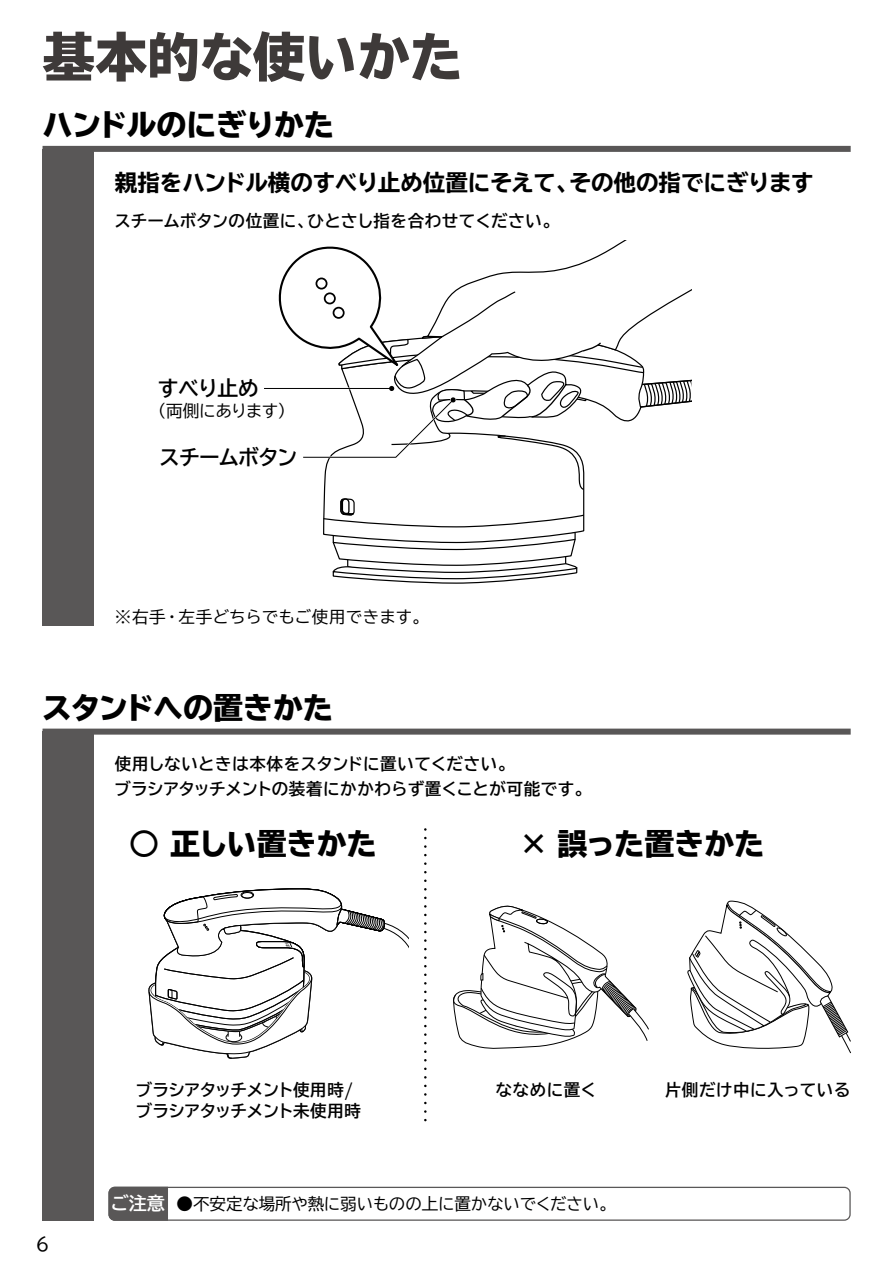
<style>
.page{position:relative;width:893px;height:1263px;background:#fff}
.page>*{position:absolute;margin:0;border:0;box-sizing:border-box;transform-origin:0 0}
.t1{font:800 52.5px "TBUD Go Std";color:#3e3a39}
.t2{font:800 30px "TBUD Go Std";color:#000}
.t3{font:800 30px "TBUD Go Std";letter-spacing:-.03em;color:#000}
.t4{font:700 expanded 22.5px "TBUD Go Std";color:#000}
.t5{font:700 20.7px "TBUD Go Std";letter-spacing:-.05em;color:#000}
.t6{font:18px "TBUD Go Std";color:#000}
.t7{font:16.65px "TBUD Go Std";letter-spacing:-.035em;color:#000}
.t8{font:700 16.5px/25.5px "TBUD Go Std";letter-spacing:.01em;color:#000}
.t9{font:16.5px "TBUD Go Std";letter-spacing:-.01em;color:#000}
.t10{font:700 16.5px/21.3px "TBUD Go Std";letter-spacing:-.03em;color:#000}
.t11{font:700 16.5px "TBUD Go Std";letter-spacing:.04em;color:#000}
.t12{font:16.5px "TBUD Go Std";letter-spacing:.025em;color:#000}
.s1{font-weight:700;font-size:18px;color:#fff}
</style>
<div class="page">
<div style="left:43px;top:146px;width:808px;height:6px;background:#595757"></div>
<div style="left:43px;top:149px;width:51px;height:476px;background:#595757"></div>
<div style="left:43px;top:729px;width:808px;height:6px;background:#595757"></div>
<div style="left:43px;top:732px;width:51px;height:489px;background:#595757"></div>
<hr style="left:264px;top:388px;width:128px;height:1px;background:#000">
<svg style="left:278px;top:240px;width:413px;height:344px"></svg>
<svg style="left:424px;top:829px;width:3px;height:293px"></svg>
<svg style="left:148px;top:888px;width:260px;height:171px"></svg>
<svg style="left:453px;top:905px;width:196px;height:144px"></svg>
<svg style="left:687px;top:900px;width:164px;height:154px"></svg>
<svg style="left:108px;top:1187px;width:743px;height:34px"></svg>
<h1 class="t1" style="left:43px;top:28px;width:422px">基本的な使いかた</h1>
<h2 class="t3" style="left:43px;top:108px;width:293px">ハンドルのにぎりかた</h2>
<h3 class="t4" style="left:115px;top:170px;width:700px">親指をハンドル横のすべり止め位置にそえて、その他の指でにぎります</h3>
<p class="t8" style="left:114px;top:208px;width:446px">スチームボタンの位置に、ひとさし指を合わせてください。</p>
<p class="t5" style="left:158px;top:371px;width:103px">すべり止め</p>
<p class="t7" style="left:150px;top:397px;width:146px">（両側にあります）</p>
<p class="t5" style="left:159px;top:440px;width:140px">スチームボタン</p>
<p class="t12" style="left:115px;top:603px;width:316px">※右手・左手どちらでもご使用できます。</p>
<h2 class="t2" style="left:42px;top:691px;width:293px">スタンドへの置きかた</h2>
<p class="t8" style="left:115px;top:751px;width:478px">使用しないときは本体をスタンドに置いてください。<br>ブラシアタッチメントの装着にかかわらず置くことが可能です。</p>
<h2 class="t2" style="left:129px;top:827px;width:249px">○ 正しい置きかた</h2>
<h2 class="t2" style="left:519px;top:827px;width:247px">× 誤った置きかた</h2>
<p class="t10" style="left:136px;top:1079px;width:227px">ブラシアタッチメント使用時/ブラシアタッチメント未使用時</p>
<p class="t11" style="left:495px;top:1076px;width:356px">ななめに置く　　　　片側だけ中に入っている</p>
<p class="t6" style="left:36px;top:1229px;width:15px">6</p>
<p class="t9" style="left:111px;top:1190px;width:506px"><span class="s1">ご注意</span> ●不安定な場所や熱に弱いものの上に置かないでください。</p>
</div>
